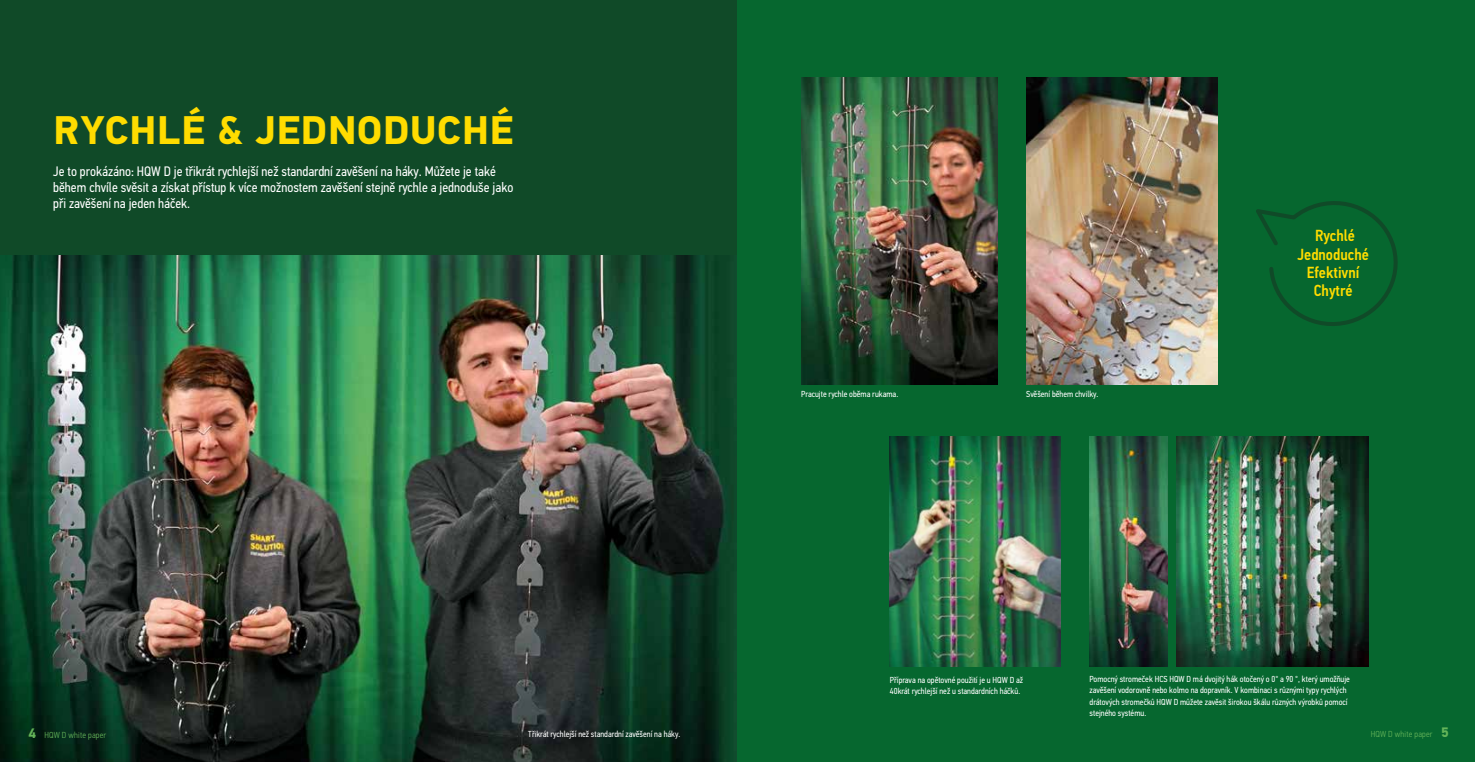
<style>
.page{position:relative;width:1475px;height:762px;background:#fff}
.page>*{position:absolute;margin:0;border:0;box-sizing:border-box;transform-origin:0 0}
.t1{font:700 40px "PF Din Text Pro";letter-spacing:.02em;color:#ffdc00}
.t2{font:500 16.12px/18.4px "PF Din Text Cond Pro";color:#ffdc00;text-align:center}
.t3{font:13.75px/16.2px "PF Din Text Cond Pro";color:#fff}
.t4{font:8.75px/11.2px "PF Din Text Cond Pro";color:#fff}
.t5{font:300 8.75px "PF Din Text Cond Pro";letter-spacing:.02em;color:#64b459}
.s1{font-family:"PF Din Text Pro";font-weight:700;font-size:13.75px}
</style>
<div class="page">
<div style="left:0;top:0;width:1474px;height:762px;background:#104a28"></div>
<img style="left:0;top:256px;width:725px;height:506px">
<div style="left:737px;top:0;width:737px;height:762px;background:#06672f"></div>
<img style="left:801px;top:78px;width:196px;height:306px">
<img style="left:889px;top:436px;width:171px;height:231px">
<img style="left:1026px;top:78px;width:191px;height:306px">
<img style="left:1176px;top:436px;width:192px;height:231px">
<img style="left:1089px;top:436px;width:78px;height:231px">
<svg style="left:1256px;top:201px;width:142px;height:125px"></svg>
<h1 class="t1" style="left:54px;top:106px;width:461px">RYCHLÉ &amp; JEDNODUCHÉ</h1>
<h3 class="t3" style="left:53px;top:163px;width:461px">Je to prokázáno: HQW D je třikrát rychlejší než standardní zavěšení na háky. Můžete je také během chvíle svěsit a získat přístup k více možnostem zavěšení stejně rychle a jednoduše jako při zavěšení na jeden háček.</h3>
<p class="t4" style="left:801px;top:388px;width:98px">Pracujte rychle oběma rukama.</p>
<p class="t4" style="left:1025px;top:388px;width:74px">Svěšení během chvilky.</p>
<h2 class="t2" style="left:1297px;top:227px;width:73px">Rychlé<br>Jednoduché<br>Efektivní<br>Chytré</h2>
<p class="t4" style="left:889px;top:674px;width:135px">Příprava na opětovné použití je u HQW D až<br>40krát rychlejší než u standardních háčků.</p>
<p class="t4" style="left:1089px;top:673px;width:262px">Pomocný stromeček HCS HQW D má dvojitý hák otočený o 0° a 90 °, který umožňuje zavěšení vodorovně nebo kolmo na dopravník. V kombinaci s různými typy rychlých drátových stromečků HQW D můžete zavěsit širokou škálu různých výrobků pomocí stejného systému.</p>
<p class="t5" style="left:28px;top:729px;width:79px"><span class="s1">4</span> HQW D white paper</p>
<p class="t5" style="left:1370px;top:729px;width:79px">HQW D white paper <span class="s1">5</span></p>
<p class="t4" style="left:528px;top:728px;width:153px">Třikrát rychlejší než standardní zavěšení na háky.</p>
</div>
